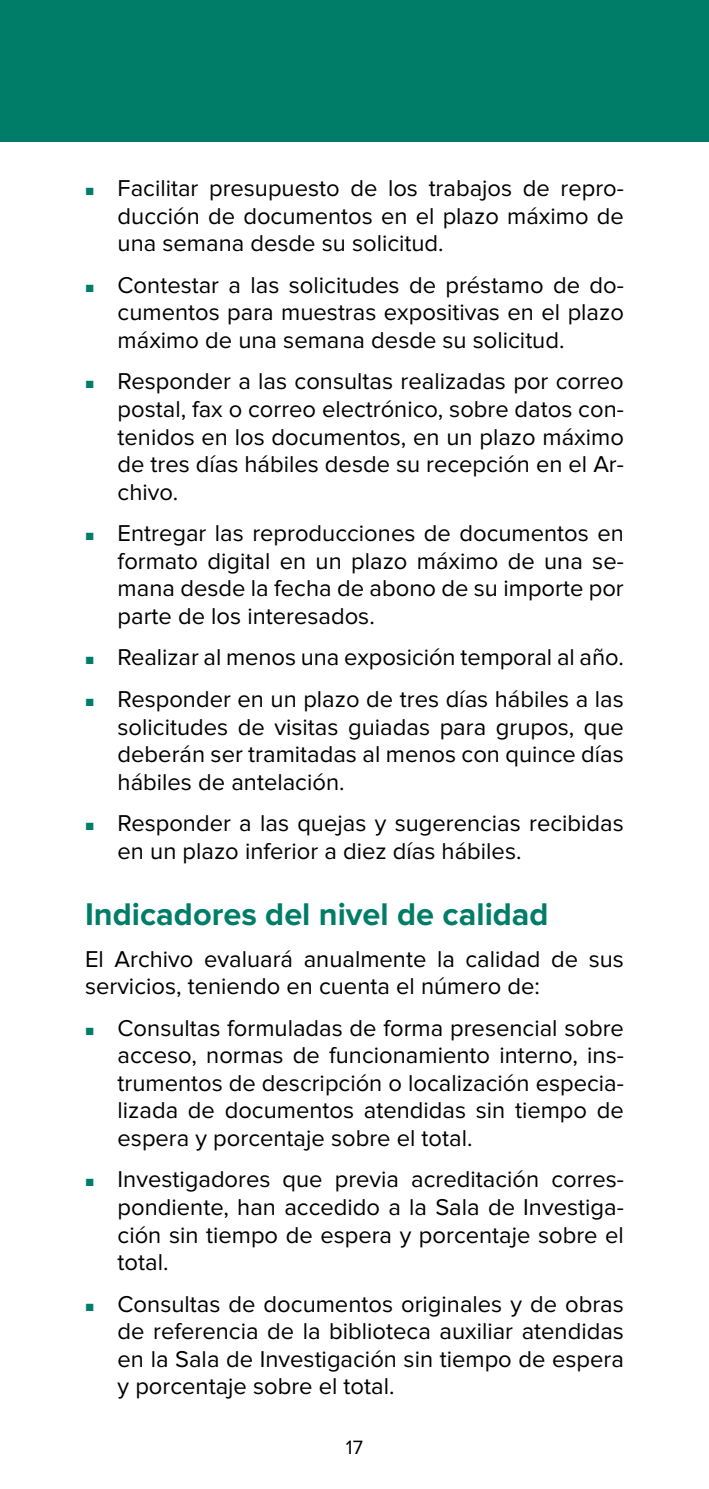
<style>
.page{position:relative;width:709px;height:1489px;background:#fff}
.page>*{position:absolute;margin:0;border:0;box-sizing:border-box;transform-origin:0 0}
.t1{font:700 32.5px "Proxima Nova";color:#007d68}
.t2{font:23.75px/27.5px "Proxima Nova";color:#000;text-align:justify}
.t3{font:20px "Proxima Nova";color:#000}
.s1{color:#007d68}
</style>
<div class="page">
<div style="left:0;top:0;width:709px;height:142px;background:#007d68"></div>
<p class="t2" style="left:118px;top:175px;width:508px;text-indent:-32px"><span class="s1">■</span> Facilitar presupuesto de los trabajos de repro&shy;ducción de documentos en el plazo máximo de una semana desde su solicitud.</p>
<p class="t2" style="left:118px;top:272px;width:508px;text-indent:-32px"><span class="s1">■</span> Contestar a las solicitudes de préstamo de do&shy;cumentos para muestras expositivas en el plazo máximo de una semana desde su solicitud.</p>
<p class="t2" style="left:118px;top:369px;width:508px;text-indent:-32px"><span class="s1">■</span> Responder a las consultas realizadas por correo postal, fax o correo electrónico, sobre datos con&shy;tenidos en los documentos, en un plazo máximo de tres días hábiles desde su recepción en el Ar&shy;chivo.</p>
<p class="t2" style="left:118px;top:520px;width:508px;text-indent:-32px"><span class="s1">■</span> Entregar las reproducciones de documentos en formato digital en un plazo máximo de una se&shy;mana desde la fecha de abono de su importe por parte de los interesados.</p>
<p class="t2" style="left:85px;top:644px;width:540px"><span class="s1">■</span> Realizar al menos una exposición temporal al año.</p>
<p class="t2" style="left:118px;top:686px;width:508px;text-indent:-32px"><span class="s1">■</span> Responder en un plazo de tres días hábiles a las solicitudes de visitas guiadas para grupos, que deberán ser tramitadas al menos con quince días hábiles de antelación.</p>
<p class="t2" style="left:118px;top:810px;width:508px;text-indent:-32px"><span class="s1">■</span> Responder a las quejas y sugerencias recibidas en un plazo inferior a diez días hábiles.</p>
<h1 class="t1" style="left:85px;top:899px;width:465px">Indicadores del nivel de calidad</h1>
<p class="t2" style="left:85px;top:945px;width:540px">El Archivo evaluará anualmente la calidad de sus servicios, teniendo en cuenta el número de:</p>
<p class="t2" style="left:118px;top:1015px;width:508px;text-indent:-32px"><span class="s1">■</span> Consultas formuladas de forma presencial sobre acceso, normas de funcionamiento interno, ins&shy;trumentos de descripción o localización especia&shy;lizada de documentos atendidas sin tiempo de espera y porcentaje sobre el total.</p>
<p class="t2" style="left:118px;top:1166px;width:508px;text-indent:-32px"><span class="s1">■</span> Investigadores que previa acreditación corres&shy;pondiente, han accedido a la Sala de Investiga&shy;ción sin tiempo de espera y porcentaje sobre el total.</p>
<p class="t2" style="left:118px;top:1290px;width:508px;text-indent:-32px"><span class="s1">■</span> Consultas de documentos originales y de obras de referencia de la biblioteca auxiliar atendidas en la Sala de Investigación sin tiempo de espera y porcentaje sobre el total.</p>
<p class="t3" style="left:346px;top:1438px;width:19px">17</p>
</div>
